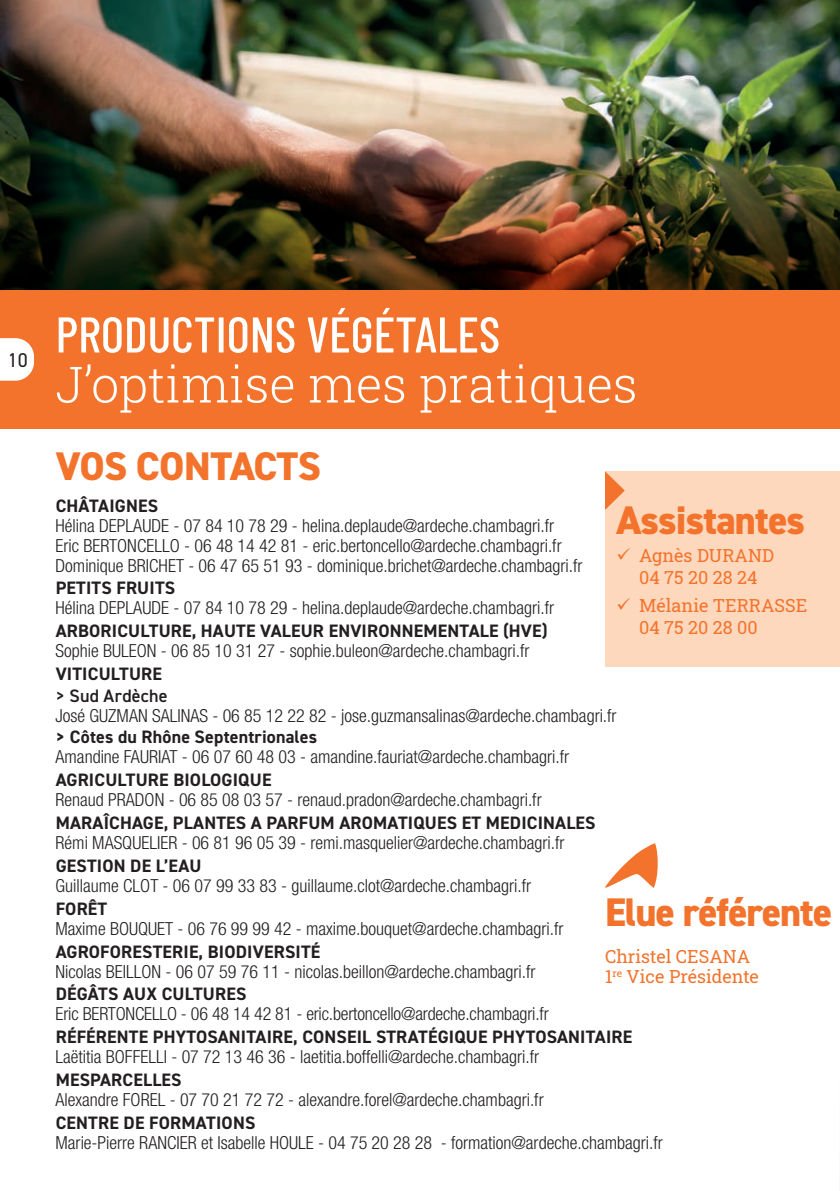
<style>
.page{position:relative;width:840px;height:1191px;background:#fff}
.page>*{position:absolute;margin:0;border:0;box-sizing:border-box;transform-origin:0 0}
.t1{font:300 50px "Roboto Slab";color:#fff}
.t2{font:500 50px "Barlow Condensed";color:#fff}
.t3{font:800 40px "DIN2014";letter-spacing:-.025em;color:#f3732c}
.t4{font:20px "DIN2014";color:#231f20}
.t5{font:300 condensed 18px/20px "Helvetica Neue LT Std";color:#231f20}
.t6{font:700 18px "DIN2014";letter-spacing:.01em;color:#231f20}
.t7{font:18px/22px "Roboto Slab";color:#f3732c}
.t8{font:600 18px "DIN2014";letter-spacing:.01em;color:#231f20}
</style>
<div class="page">
<svg style="left:605px;top:843px;width:52px;height:44px"></svg>
<img style="left:0;top:0;width:839px;height:428px">
<hr style="left:839px;top:1061px;width:1px;height:130px;background:#e6e7e9">
<svg style="left:0;top:338px;width:34px;height:43px"></svg>
<div style="left:604px;top:471px;width:235px;height:195px;background:#fdd8bd"></div>
<svg style="left:604px;top:471px;width:20px;height:39px"></svg>
<p class="t4" style="left:8px;top:348px;width:22px">10</p>
<h1 class="t2" style="left:56px;top:299px;width:446px">PRODUCTIONS VÉGÉTALES</h1>
<h1 class="t1" style="left:56px;top:350px;width:583px">J’optimise mes pratiques</h1>
<h2 class="t3" style="left:56px;top:440px;width:266px">VOS CONTACTS</h2>
<p class="t6" style="left:56px;top:493px;width:104px">CHÂTAIGNES</p>
<p class="t5" style="left:56px;top:515px;width:528px">Hélina DEPLAUDE - 07 84 10 78 29 - helina.deplaude@ardeche.chambagri.fr<br>Eric BERTONCELLO - 06 48 14 42 81 - eric.bertoncello@ardeche.chambagri.fr<br>Dominique BRICHET - 06 47 65 51 93 - dominique.brichet@ardeche.chambagri.fr</p>
<p class="t6" style="left:56px;top:576px;width:121px">PETITS FRUITS</p>
<p class="t5" style="left:56px;top:598px;width:499px">Hélina DEPLAUDE - 07 84 10 78 29 - helina.deplaude@ardeche.chambagri.fr</p>
<p class="t6" style="left:56px;top:619px;width:493px">ARBORICULTURE, HAUTE VALEUR ENVIRONNEMENTALE (HVE)</p>
<p class="t5" style="left:56px;top:641px;width:475px">Sophie BULEON - 06 85 10 31 27 - sophie.buleon@ardeche.chambagri.fr</p>
<p class="t6" style="left:56px;top:662px;width:108px">VITICULTURE</p>
<p class="t8" style="left:56px;top:683px;width:113px">&gt; Sud Ardèche</p>
<p class="t5" style="left:56px;top:705px;width:562px">José GUZMAN SALINAS - 06 85 12 22 82 - jose.guzmansalinas@ardeche.chambagri.fr</p>
<p class="t6" style="left:56px;top:725px;width:263px">&gt; Côtes du Rhône Septentrionales</p>
<p class="t5" style="left:56px;top:747px;width:514px">Amandine FAURIAT - 06 07 60 48 03 - amandine.fauriat@ardeche.chambagri.fr</p>
<p class="t6" style="left:56px;top:768px;width:217px">AGRICULTURE BIOLOGIQUE</p>
<p class="t5" style="left:56px;top:789px;width:487px">Renaud PRADON - 06 85 08 03 57 - renaud.pradon@ardeche.chambagri.fr</p>
<p class="t6" style="left:56px;top:811px;width:541px">MARAÎCHAGE, PLANTES A PARFUM AROMATIQUES ET MEDICINALES</p>
<p class="t5" style="left:56px;top:832px;width:510px">Rémi MASQUELIER - 06 81 96 05 39 - remi.masquelier@ardeche.chambagri.fr</p>
<p class="t6" style="left:56px;top:853px;width:147px">GESTION DE L’EAU</p>
<p class="t5" style="left:56px;top:875px;width:477px">Guillaume CLOT - 06 07 99 33 83 - guillaume.clot@ardeche.chambagri.fr</p>
<p class="t6" style="left:56px;top:896px;width:53px">FORÊT</p>
<p class="t5" style="left:56px;top:918px;width:509px">Maxime BOUQUET - 06 76 99 99 42 - maxime.bouquet@ardeche.chambagri.fr</p>
<p class="t6" style="left:56px;top:939px;width:266px">AGROFORESTERIE, BIODIVERSITÉ</p>
<p class="t5" style="left:56px;top:961px;width:481px">Nicolas BEILLON - 06 07 59 76 11 - nicolas.beillon@ardeche.chambagri.fr</p>
<p class="t6" style="left:56px;top:982px;width:192px">DÉGÂTS AUX CULTURES</p>
<p class="t5" style="left:56px;top:1004px;width:494px">Eric BERTONCELLO - 06 48 14 42 81 - eric.bertoncello@ardeche.chambagri.fr</p>
<p class="t6" style="left:56px;top:1025px;width:578px">RÉFÉRENTE PHYTOSANITAIRE, CONSEIL STRATÉGIQUE PHYTOSANITAIRE</p>
<p class="t5" style="left:56px;top:1046px;width:485px">Laëtitia BOFFELLI - 07 72 13 46 36 - laetitia.boffelli@ardeche.chambagri.fr</p>
<p class="t6" style="left:56px;top:1068px;width:127px">MESPARCELLES</p>
<p class="t5" style="left:56px;top:1089px;width:489px">Alexandre FOREL - 07 70 21 72 72 - alexandre.forel@ardeche.chambagri.fr</p>
<p class="t6" style="left:56px;top:1110px;width:201px">CENTRE DE FORMATIONS</p>
<p class="t5" style="left:56px;top:1132px;width:608px">Marie-Pierre RANCIER et Isabelle HOULE - 04 75 20 28 28 - formation@ardeche.chambagri.fr</p>
<h2 class="t3" style="left:616px;top:494px;width:190px">Assistantes</h2>
<p class="t7" style="left:638px;top:544px;width:136px">Agnès DURAND<br>04 75 20 28 24</p>
<p class="t7" style="left:638px;top:594px;width:170px">Mélanie TERRASSE<br>04 75 20 28 00</p>
<h2 class="t3" style="left:604px;top:885px;width:228px">Elue référente</h2>
<p class="t7" style="left:604px;top:946px;width:155px;line-height:20px">Christel CESANA<br>1<sup>re</sup> Vice Présidente</p>
</div>
